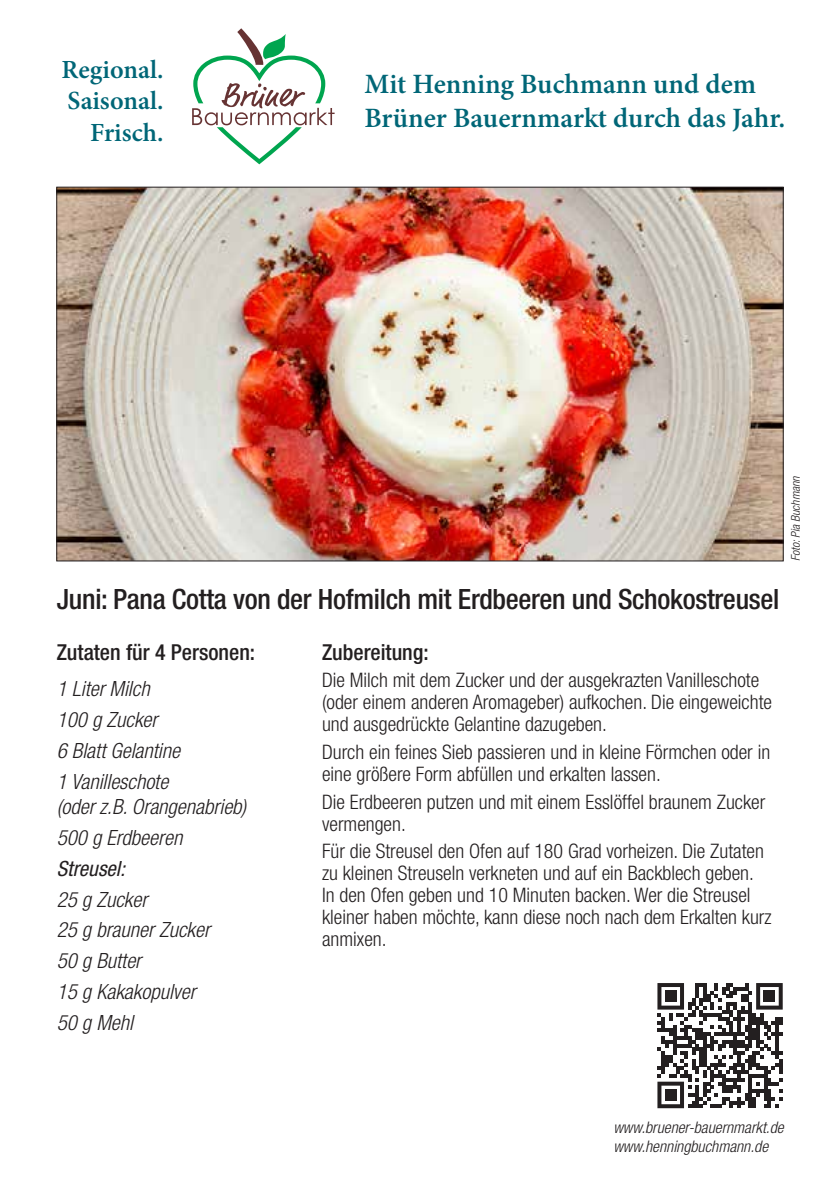
<style>
.page{position:relative;width:840px;height:1191px;background:#fff}
.page>*{position:absolute;margin:0;border:0;box-sizing:border-box;transform-origin:0 0}
.t1{font:500 condensed 28px "Helvetica Neue";letter-spacing:-.01em;color:#231f20}
.t2{font:600 28px/33.6px "Minion Pro";color:#067}
.t3{font:600 26.2px/31.4px "Minion Pro";color:#067;text-align:right}
.t4{font:500 condensed 22px "Helvetica Neue";color:#231f20}
.t5{font:italic 300 condensed 21px/30.8px "Helvetica Neue";color:#231f20}
.t6{font:italic condensed 21px "Helvetica Neue";color:#231f20}
.t7{font:300 condensed 20px/22px "Helvetica Neue";color:#231f20}
.t8{font:italic 300 condensed 16px/19.2px "Helvetica Neue";color:#231f20}
.t9{font:italic 300 condensed 12px "Helvetica Neue";color:#231f20}
</style>
<div class="page">
<svg style="left:192px;top:28px;width:142px;height:136px"></svg>
<img style="left:58px;top:189px;width:723px;height:370px">
<svg style="left:657px;top:983px;width:125px;height:125px"></svg>
<div style="left:664px;top:990px;width:12px;height:12px;background:#231f20"></div>
<div style="left:763px;top:990px;width:11px;height:12px;background:#231f20"></div>
<div style="left:664px;top:1089px;width:12px;height:11px;background:#231f20"></div>
<h2 class="t3" style="left:61px;top:54px;width:103px">Regional.<br>Saisonal.<br>Frisch.</h2>
<h1 class="t2" style="left:364px;top:67px;width:422px">Mit Henning Buchmann und dem<br>Brüner Bauernmarkt durch das Jahr.</h1>
<p class="t9" style="left:788px;top:561px;width:87px;rotate:-90deg">Foto: Pia Buchmann</p>
<h1 class="t1" style="left:57px;top:583px;width:723px">Juni: Pana Cotta von der Hofmilch mit Erdbeeren und Schokostreusel</h1>
<p class="t4" style="left:57px;top:638px;width:200px">Zutaten für 4 Personen:</p>
<p class="t5" style="left:57px;top:673px;width:125px">1 Liter Milch<br>100 g Zucker<br>6 Blatt Gelantine<br>1 Vanilleschote</p>
<p class="t5" style="left:57px;top:791px;width:191px">(oder z.B. Orangenabrieb)<br>500 g Erdbeeren</p>
<p class="t6" style="left:57px;top:856px;width:70px">Streusel:</p>
<p class="t5" style="left:57px;top:883px;width:155px">25 g Zucker<br>25 g brauner Zucker<br>50 g Butter<br>15 g Kakakopulver<br>50 g Mehl</p>
<p class="t4" style="left:322px;top:638px;width:108px">Zubereitung:</p>
<p class="t7" style="left:322px;top:669px;width:451px">Die Milch mit dem Zucker und der ausgekrazten Vanilleschote (oder einem anderen Aromageber) aufkochen. Die eingeweichte und ausgedrückte Gelantine dazugeben.</p>
<p class="t7" style="left:322px;top:740px;width:449px">Durch ein feines Sieb passieren und in kleine Förmchen oder in eine größere Form abfüllen und erkalten lassen.</p>
<p class="t7" style="left:322px;top:790px;width:444px">Die Erdbeeren putzen und mit einem Esslöffel braunem Zucker vermengen.</p>
<p class="t7" style="left:322px;top:840px;width:450px">Für die Streusel den Ofen auf 180 Grad vorheizen. Die Zutaten zu kleinen Streuseln verkneten und auf ein Backblech geben.<br>In den Ofen geben und 10 Minuten backen. Wer die Streusel kleiner haben möchte, kann diese noch nach dem Erkalten kurz anmixen.</p>
<p class="t8" style="left:613px;top:1117px;width:172px">www.bruener-bauernmarkt.de www.henningbuchmann.de</p>
</div>
